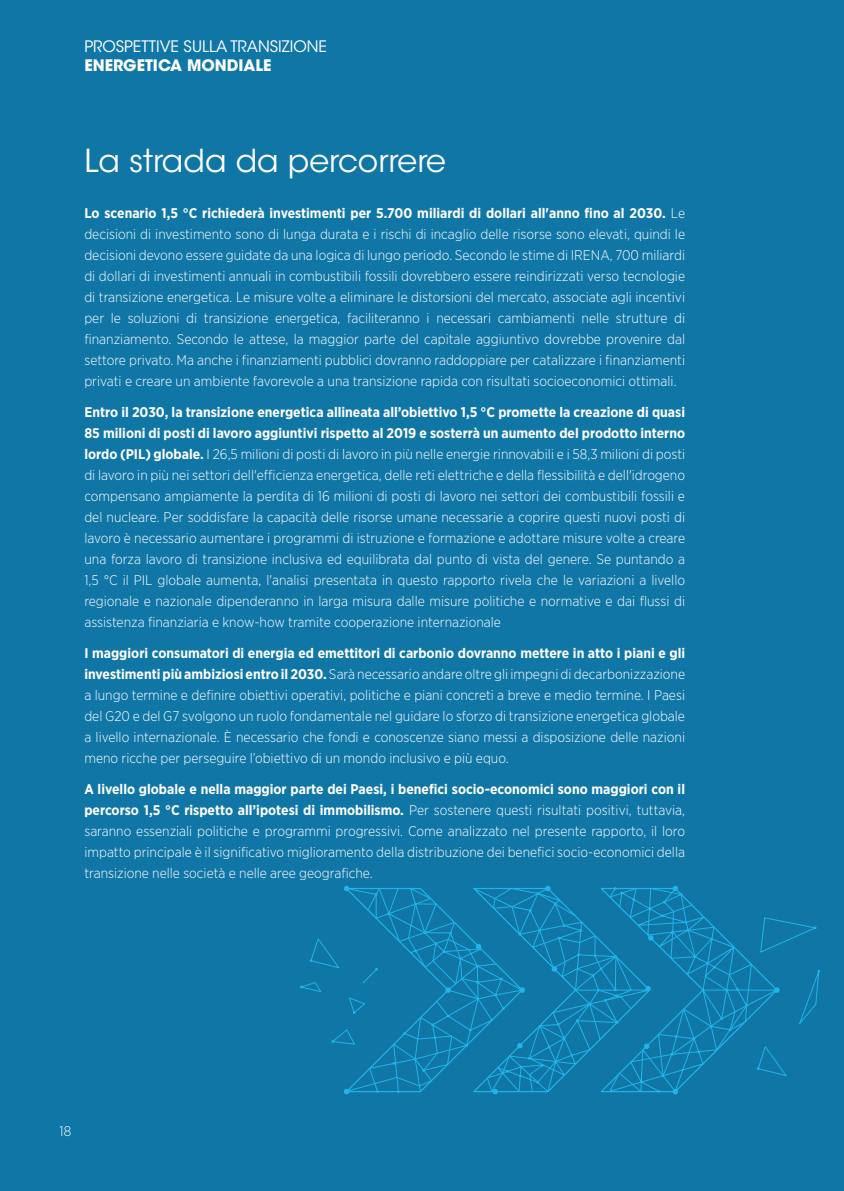
<style>
.page{position:relative;width:844px;height:1191px;background:#fff}
.page>*{position:absolute;margin:0;border:0;box-sizing:border-box;transform-origin:0 0}
.t1{font:31.5px "ITC Avant Garde Std";color:#fff}
.t2{font:15.75px "ITC Avant Garde Std";color:#fff}
.t3{font:700 15.75px "ITC Avant Garde Std";color:#fff}
.t4{font:300 14px/21px "Gotham Narrow";color:#fff;text-align:justify}
.s1{font-weight:700}
</style>
<div class="page">
<div style="left:0;top:0;width:843px;height:1191px;background:#0f76a6"></div>
<svg style="left:300px;top:885px;width:520px;height:209px"></svg>
<p class="t2" style="left:84px;top:36px;width:244px">PROSPETTIVE SULLA TRANSIZIONE</p>
<p class="t3" style="left:84px;top:55px;width:189px">ENERGETICA MONDIALE</p>
<h1 class="t1" style="left:84px;top:142px;width:363px">La strada da percorrere</h1>
<p class="t4" style="left:84px;top:202px;width:602px"><span class="s1">Lo scenario 1,5 °C richiederà investimenti per 5.700 miliardi di dollari all'anno fino al 2030.</span> Le decisioni di investimento sono di lunga durata e i rischi di incaglio delle risorse sono elevati, quindi le decisioni devono essere guidate da una logica di lungo periodo. Secondo le stime di IRENA, 700 miliardi di dollari di investimenti annuali in combustibili fossili dovrebbero essere reindirizzati verso tecnologie di transizione energetica. Le misure volte a eliminare le distorsioni del mercato, associate agli incentivi per le soluzioni di transizione energetica, faciliteranno i necessari cambiamenti nelle strutture di finanziamento. Secondo le attese, la maggior parte del capitale aggiuntivo dovrebbe provenire dal settore privato. Ma anche i finanziamenti pubblici dovranno raddoppiare per catalizzare i finanziamenti privati e creare un ambiente favorevole a una transizione rapida con risultati socioeconomici ottimali.</p>
<p class="t4" style="left:84px;top:401px;width:602px"><span class="s1">Entro il 2030, la transizione energetica allineata all’obiettivo 1,5 °C promette la creazione di quasi 85 milioni di posti di lavoro aggiuntivi rispetto al 2019 e sosterrà un aumento del prodotto interno lordo (PIL) globale.</span> I 26,5 milioni di posti di lavoro in più nelle energie rinnovabili e i 58,3 milioni di posti di lavoro in più nei settori dell'efficienza energetica, delle reti elettriche e della flessibilità e dell'idrogeno compensano ampiamente la perdita di 16 milioni di posti di lavoro nei settori dei combustibili fossili e del nucleare. Per soddisfare la capacità delle risorse umane necessarie a coprire questi nuovi posti di lavoro è necessario aumentare i programmi di istruzione e formazione e adottare misure volte a creare una forza lavoro di transizione inclusiva ed equilibrata dal punto di vista del genere. Se puntando a 1,5 °C il PIL globale aumenta, l'analisi presentata in questo rapporto rivela che le variazioni a livello regionale e nazionale dipenderanno in larga misura dalle misure politiche e normative e dai flussi di assistenza finanziaria e know-how tramite cooperazione internazionale</p>
<p class="t4" style="left:84px;top:642px;width:602px"><span class="s1">I maggiori consumatori di energia ed emettitori di carbonio dovranno mettere in atto i piani e gli investimenti più ambiziosi entro il 2030.</span> Sarà necessario andare oltre gli impegni di decarbonizzazione a lungo termine e definire obiettivi operativi, politiche e piani concreti a breve e medio termine. I Paesi del G20 e del G7 svolgono un ruolo fondamentale nel guidare lo sforzo di transizione energetica globale a livello internazionale. È necessario che fondi e conoscenze siano messi a disposizione delle nazioni meno ricche per perseguire l’obiettivo di un mondo inclusivo e più equo.</p>
<p class="t4" style="left:84px;top:778px;width:602px"><span class="s1">A livello globale e nella maggior parte dei Paesi, i benefici socio-economici sono maggiori con il percorso 1,5 °C rispetto all’ipotesi di immobilismo.</span> Per sostenere questi risultati positivi, tuttavia, saranno essenziali politiche e programmi progressivi. Come analizzato nel presente rapporto, il loro impatto principale è il significativo miglioramento della distribuzione dei benefici socio-economici della transizione nelle società e nelle aree geografiche.</p>
<p class="t4" style="left:60px;top:1120px;width:13px">18</p>
</div>
